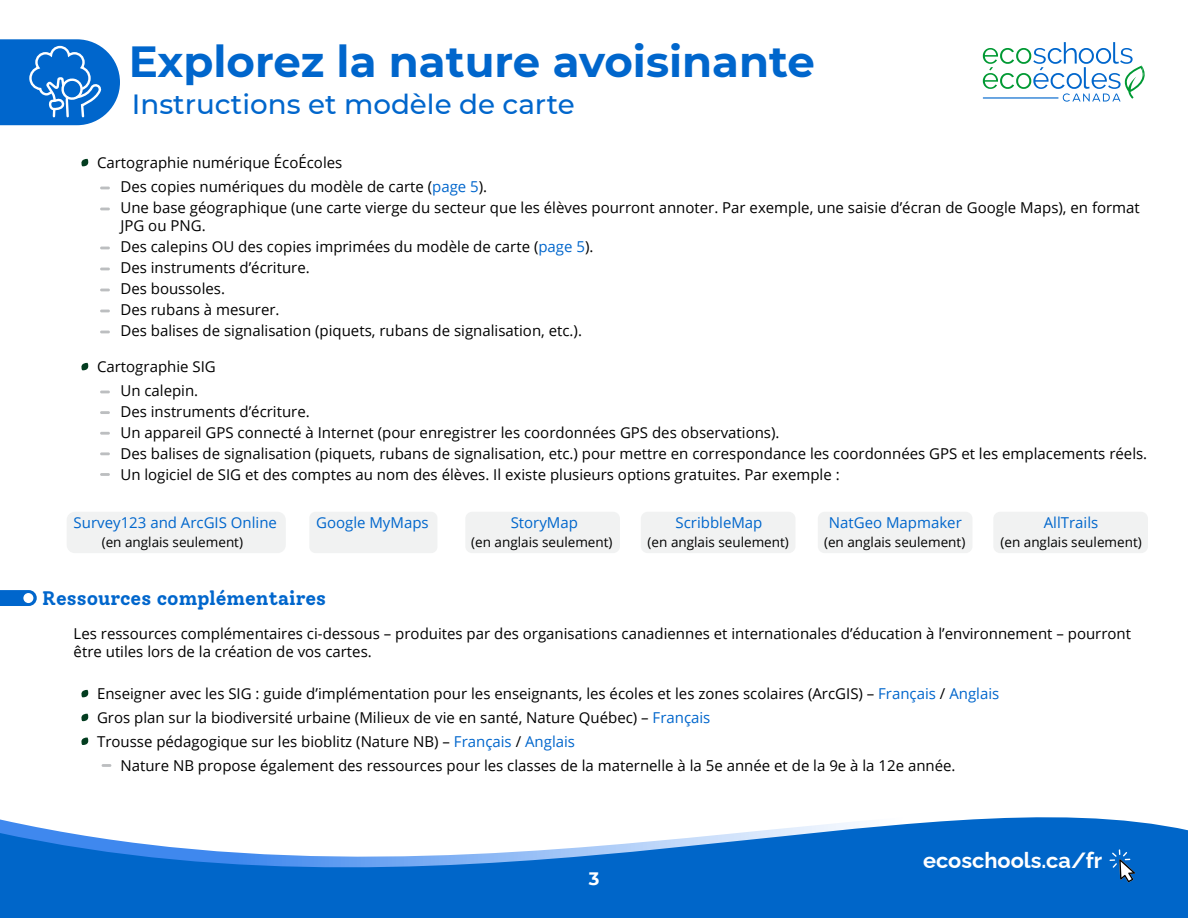
<style>
.page{position:relative;width:1188px;height:918px;background:#fff}
.page>*{position:absolute;margin:0;border:0;box-sizing:border-box;transform-origin:0 0}
.t1{font:700 43.5px "Montserrat";color:#06c}
.t2{font:500 27.75px "Montserrat";color:#06c}
.t3{font:700 21.9px "Raleway";color:#fff}
.t4{font:700 19.5px "Solway";color:#06c}
.t5{font:700 18px "Montserrat";color:#fff}
.t6{font:15px/21px "Open Sans";color:#000}
.t7{font:15px "Open Sans";color:#06c}
.t8{font:13.5px "Open Sans";color:#000}
.s1{color:#06c}
</style>
<div class="page">
<div style="left:67px;top:512px;width:219px;height:41px;background:#f1f2f2;border-radius:8px"></div>
<div style="left:309px;top:512px;width:128px;height:41px;background:#f1f2f2;border-radius:6px"></div>
<div style="left:465px;top:512px;width:155px;height:41px;background:#f1f2f2;border-radius:7px"></div>
<div style="left:641px;top:512px;width:154px;height:41px;background:#f1f2f2;border-radius:7px"></div>
<div style="left:993px;top:512px;width:155px;height:41px;background:#f1f2f2;border-radius:7px"></div>
<div style="left:818px;top:512px;width:154px;height:41px;background:#f1f2f2;border-radius:7px"></div>
<svg style="left:983px;top:42px;width:162px;height:60px"></svg>
<hr style="left:983px;top:97px;width:76px;height:2px;background:#06c">
<svg style="left:0;top:39px;width:120px;height:86px;background:#297fd4"></svg>
<svg style="left:81px;top:159px;width:8px;height:8px"></svg>
<svg style="left:100px;top:208px;width:10px;height:2px"></svg>
<svg style="left:100px;top:247px;width:10px;height:2px"></svg>
<svg style="left:100px;top:187px;width:10px;height:2px"></svg>
<svg style="left:0;top:817px;width:1188px;height:101px;fill:#0066c9"></svg>
<svg style="left:81px;top:363px;width:8px;height:8px"></svg>
<svg style="left:100px;top:289px;width:10px;height:2px"></svg>
<svg style="left:100px;top:268px;width:10px;height:2px"></svg>
<svg style="left:100px;top:411px;width:10px;height:3px"></svg>
<svg style="left:100px;top:432px;width:10px;height:3px"></svg>
<svg style="left:100px;top:391px;width:10px;height:2px"></svg>
<svg style="left:100px;top:473px;width:10px;height:3px"></svg>
<svg style="left:100px;top:452px;width:10px;height:3px"></svg>
<svg style="left:0;top:590px;width:37px;height:16px"></svg>
<div style="left:23px;top:593px;width:10px;height:10px;background:#fff;border-radius:50%"></div>
<svg style="left:81px;top:714px;width:8px;height:8px"></svg>
<svg style="left:81px;top:738px;width:8px;height:7px"></svg>
<svg style="left:81px;top:690px;width:8px;height:8px"></svg>
<svg style="left:102px;top:764px;width:9px;height:3px"></svg>
<svg style="left:1110px;top:849px;width:25px;height:33px"></svg>
<svg style="left:100px;top:331px;width:10px;height:2px"></svg>
<svg style="left:100px;top:310px;width:10px;height:2px"></svg>
<h1 class="t1" style="left:129px;top:30px;width:688px">Explorez la nature avoisinante</h1>
<h2 class="t2" style="left:132px;top:85px;width:444px">Instructions et modèle de carte</h2>
<p class="t6" style="left:120px;top:150px;width:368px;line-height:24px;text-indent:-23px">Cartographie numérique ÉcoÉcoles<br>Des copies numériques du modèle de carte (<span class="s1">page 5</span>).</p>
<p class="t6" style="left:120px;top:198px;width:1021px;line-height:18px">Une base géographique (une carte vierge du secteur que les élèves pourront annoter. Par exemple, une saisie d’écran de Google Maps), en format<br>JPG ou PNG.</p>
<p class="t6" style="left:120px;top:236px;width:475px">Des calepins OU des copies imprimées du modèle de carte (<span class="s1">page 5</span>).<br>Des instruments d’écriture.<br>Des boussoles.<br>Des rubans à mesurer.<br>Des balises de signalisation (piquets, rubans de signalisation, etc.).</p>
<p class="t6" style="left:97px;top:354px;width:120px;line-height:24px;text-align:center">Cartographie SIG<br>Un calepin.</p>
<p class="t6" style="left:120px;top:401px;width:1028px">Des instruments d’écriture.<br>Un appareil GPS connecté à Internet (pour enregistrer les coordonnées GPS des observations).<br>Des balises de signalisation (piquets, rubans de signalisation, etc.) pour mettre en correspondance les coordonnées GPS et les emplacements réels.<br>Un logiciel de SIG et des comptes au nom des élèves. Il existe plusieurs options gratuites. Par exemple :</p>
<p class="t7" style="left:74px;top:512px;width:205px">Survey123 and ArcGIS Online</p>
<p class="t7" style="left:316px;top:512px;width:114px">Google MyMaps</p>
<p class="t7" style="left:511px;top:512px;width:69px">StoryMap</p>
<p class="t7" style="left:676px;top:512px;width:88px">ScribbleMap</p>
<p class="t7" style="left:829px;top:512px;width:135px">NatGeo Mapmaker</p>
<p class="t7" style="left:1044px;top:512px;width:56px">AllTrails</p>
<p class="t8" style="left:102px;top:533px;width:143px">(en anglais seulement)</p>
<p class="t8" style="left:471px;top:533px;width:143px">(en anglais seulement)</p>
<p class="t8" style="left:648px;top:533px;width:143px">(en anglais seulement)</p>
<p class="t8" style="left:824px;top:533px;width:143px">(en anglais seulement)</p>
<p class="t8" style="left:1000px;top:533px;width:143px">(en anglais seulement)</p>
<h3 class="t4" style="left:42px;top:586px;width:285px">Ressources complémentaires</h3>
<p class="t6" style="left:74px;top:624px;width:1059px;line-height:18px">Les ressources complémentaires ci-dessous – produites par des organisations canadiennes et internationales d’éducation à l’environnement – pourront être utiles lors de la création de vos cartes.</p>
<p class="t6" style="left:97px;top:682px;width:904px">Enseigner avec les SIG : guide d’implémentation pour les enseignants, les écoles et les zones scolaires (ArcGIS) – <span class="s1">Français</span> / <span class="s1">Anglais</span></p>
<p class="t6" style="left:97px;top:706px;width:615px">Gros plan sur la biodiversité urbaine (Milieux de vie en santé, Nature Québec) – <span class="s1">Français</span></p>
<p class="t6" style="left:97px;top:730px;width:480px">Trousse pédagogique sur les bioblitz (Nature NB) – <span class="s1">Français</span> / <span class="s1">Anglais</span></p>
<p class="t6" style="left:120px;top:754px;width:837px">Nature NB propose également des ressources pour les classes de la maternelle à la 5e année et de la 9e à la 12e année.</p>
<p class="t5" style="left:589px;top:866px;width:12px">3</p>
<h3 class="t3" style="left:923px;top:843px;width:181px">ecoschools.ca/fr</h3>
</div>
